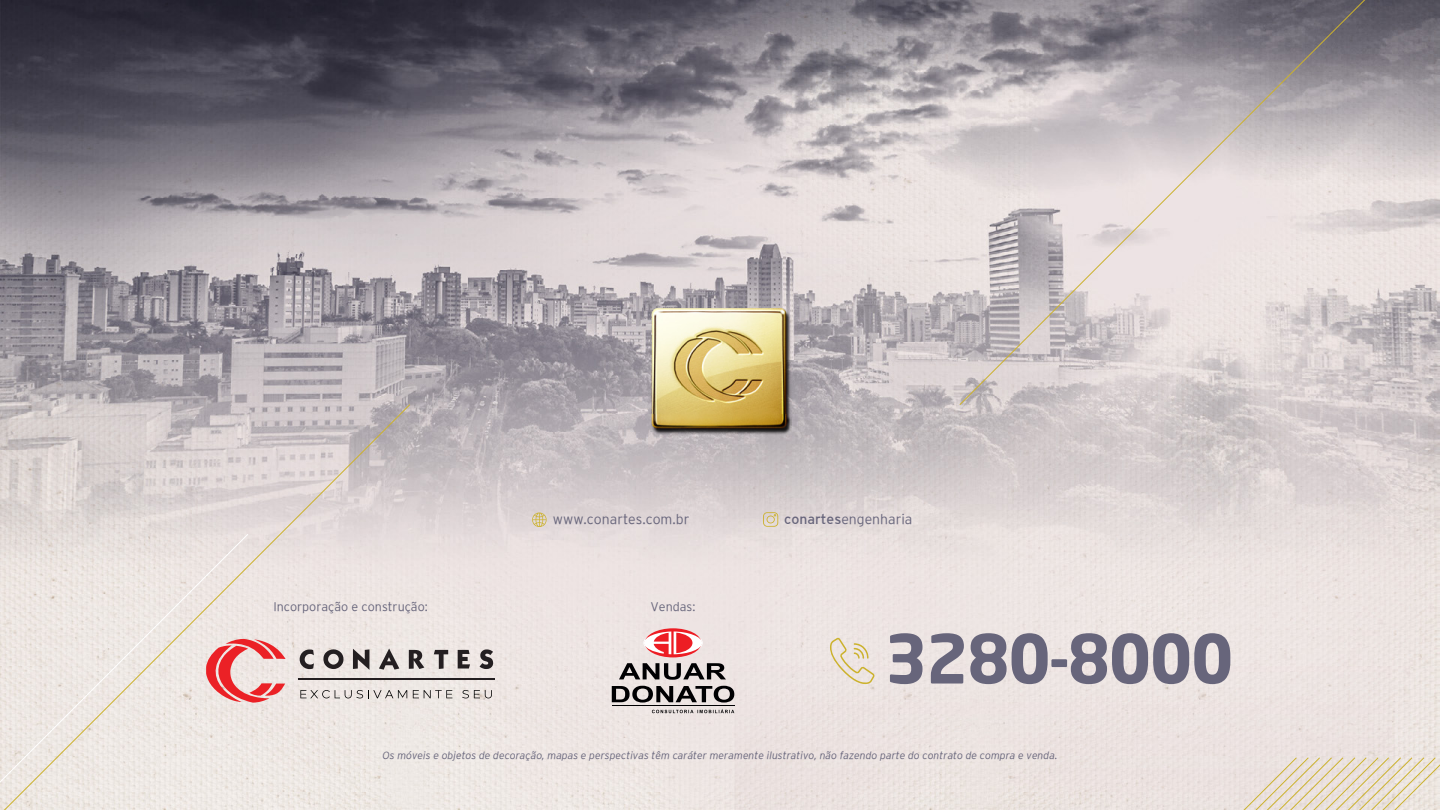
<style>
.page{position:relative;width:1440px;height:810px;background:#fff}
.page>*{position:absolute;margin:0;border:0;box-sizing:border-box;transform-origin:0 0}
.t1{font:700 66.9px "Neo Sans Pro";letter-spacing:-.03em;color:#67657b}
.t2{font:300 14.02px "Interstate";color:#67657b}
.t3{font:300 12.52px "Interstate";color:#67657b}
.t4{font:italic 300 10.5px "Interstate";color:#67657b}
.s1{font-weight:400}
</style>
<div class="page">
<img style="left:0;top:0;width:1440px;height:810px">
<img style="left:651px;top:308px;width:141px;height:127px">
<svg style="left:0;top:404px;width:411px;height:406px;background:#e5ddda"></svg>
<svg style="left:959px;top:0;width:481px;height:406px;background:#c6bfc1"></svg>
<svg style="left:1146px;top:757px;width:294px;height:53px;background:#e8ded2"></svg>
<svg style="left:531px;top:513px;width:16px;height:14px"></svg>
<svg style="left:763px;top:512px;width:15px;height:15px"></svg>
<svg style="left:830px;top:637px;width:45px;height:48px;background:#e8ddc9"></svg>
<svg style="left:480px;top:649px;width:13px;height:20px"></svg>
<svg style="left:458px;top:650px;width:12px;height:19px"></svg>
<svg style="left:434px;top:650px;width:14px;height:19px"></svg>
<svg style="left:353px;top:649px;width:16px;height:21px"></svg>
<svg style="left:300px;top:650px;width:14px;height:19px"></svg>
<svg style="left:379px;top:649px;width:20px;height:21px"></svg>
<svg style="left:323px;top:649px;width:20px;height:20px"></svg>
<svg style="left:409px;top:650px;width:15px;height:19px"></svg>
<hr style="left:299px;top:678px;width:196px;height:2px;background:#241f21">
<svg style="left:206px;top:639px;width:80px;height:64px;background:#ec9b9a"></svg>
<svg style="left:300px;top:690px;width:107px;height:8px"></svg>
<svg style="left:413px;top:690px;width:39px;height:8px"></svg>
<svg style="left:462px;top:690px;width:30px;height:8px"></svg>
<hr style="left:612px;top:705px;width:122px;height:1px;background:#000002">
<svg style="left:612px;top:663px;width:122px;height:40px;background:#969090"></svg>
<div style="left:645px;top:628px;width:56px;height:29px;background:#ed1d24;border-radius:50%"></div>
<svg style="left:643px;top:631px;width:60px;height:24px"></svg>
<svg style="left:652px;top:709px;width:82px;height:4px"></svg>
<h2 class="t2" style="left:553px;top:511px;width:138px">www.conartes.com.br</h2>
<h2 class="t2" style="left:784px;top:511px;width:130px"><span class="s1">conartes</span>engenharia</h2>
<p class="t3" style="left:273px;top:600px;width:156px">Incorporação e construção:</p>
<p class="t3" style="left:651px;top:600px;width:46px">Vendas:</p>
<h1 class="t1" style="left:885px;top:616px;width:351px">3280-8000</h1>
<p class="t4" style="left:382px;top:749px;width:677px">Os móveis e objetos de decoração, mapas e perspectivas têm caráter meramente ilustrativo, não fazendo parte do contrato de compra e venda.</p>
</div>
